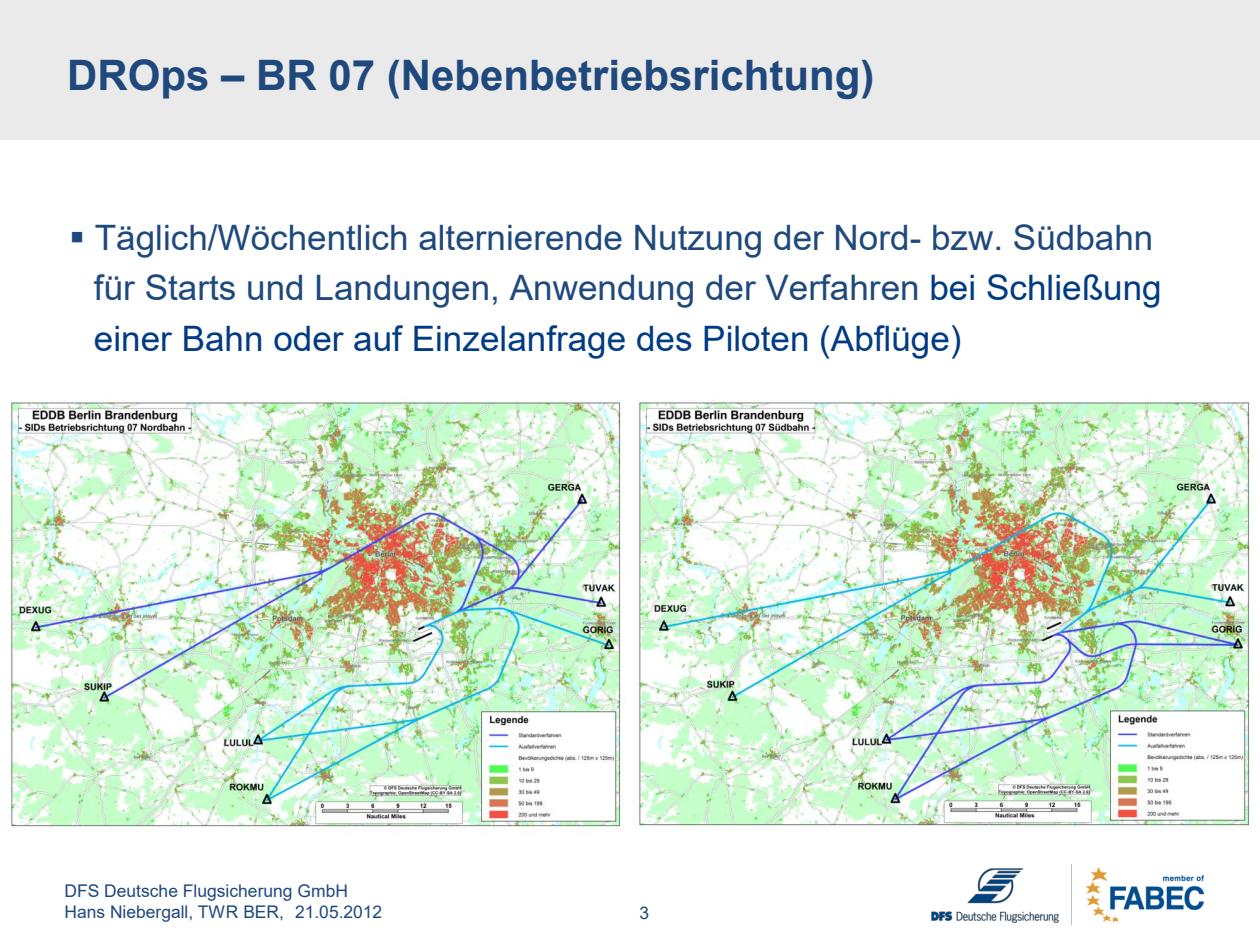
<style>
.page{position:relative;width:1260px;height:945px;background:#fff}
.page>*{position:absolute;margin:0;border:0;box-sizing:border-box;transform-origin:0 0}
.t1{font:700 42px "Arial";color:#1f497d}
.t2{font:35.18px "Arial";color:#1f497d}
.t3{font:35px "Arial";color:#1f497d}
.t4{font:35px "Arial";color:#003b83}
.t5{font:17.5px/21px "Arial";color:#1f497d}
.s1{color:#003b83}
</style>
<div class="page">
<img style="left:1071px;top:865px;width:133px;height:59px">
<img style="left:932px;top:869px;width:126px;height:53px">
<div style="left:0;top:0;width:1260px;height:140px;background:#eaeaea"></div>
<img style="left:10px;top:399px;width:615px;height:429px">
<img style="left:638px;top:399px;width:616px;height:428px">
<h1 class="t1" style="left:67px;top:60px;width:809px">DROps – BR 07 (Nebenbetriebsrichtung)</h1>
<h3 class="t3" style="left:95px;top:224px;width:1060px">Täglich/Wöchentlich alternierende Nutzung der Nord- bzw. Südbahn</h3>
<h2 class="t2" style="left:94px;top:275px;width:1069px">für Starts und Landungen, Anwendung der Verfahren <span class="s1">bei Schließung</span></h2>
<h3 class="t4" style="left:94px;top:325px;width:869px">einer Bahn oder auf Einzelanfrage des Piloten (Abflüge)</h3>
<p class="t5" style="left:64px;top:882px;width:319px">DFS Deutsche Flugsicherung GmbH<br>Hans Niebergall, TWR BER, 21.05.2012</p>
<p class="t5" style="left:639px;top:904px;width:11px">3</p>
</div>
